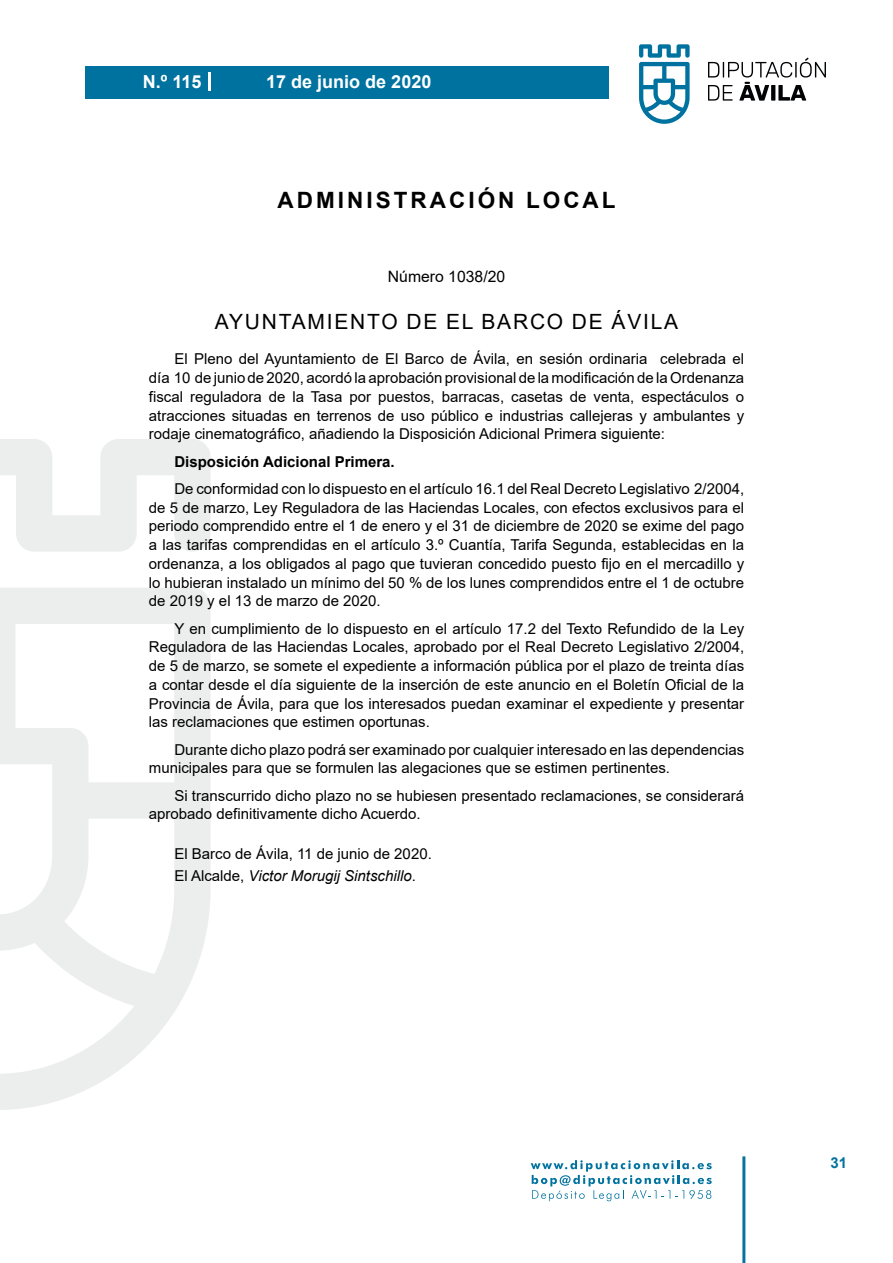
<style>
.page{position:relative;width:893px;height:1263px;background:#fff}
.page>*{position:absolute;margin:0;border:0;box-sizing:border-box;transform-origin:0 0}
.t1{font:700 22.5px "Arial";letter-spacing:.135em;color:#000}
.t2{font:21px "Arial";letter-spacing:.085em;color:#000}
.t3{font:700 18px "Arial";color:#fff}
.t4{font:15.75px "Arial";color:#000}
.t5{font:15px/18.8px "Arial";color:#000;text-align:justify}
.t6{font:700 15px "Arial";color:#000}
.t7{font:700 15px "Arial";color:#04739f}
.s1{font-style:italic}
</style>
<div class="page">
<svg style="left:531px;top:1160px;width:181px;height:41px"></svg>
<div style="left:85px;top:66px;width:523px;height:33px;background:#00729f"></div>
<svg style="left:639px;top:44px;width:51px;height:80px"></svg>
<svg style="left:708px;top:58px;width:118px;height:43px"></svg>
<hr style="left:742px;top:1156px;width:3px;height:107px;background:#04739f">
<svg style="left:208px;top:72px;width:2px;height:18px"></svg>
<svg style="left:0;top:439px;width:211px;height:671px"></svg>
<p class="t3" style="left:143px;top:69px;width:60px">N.º 115</p>
<p class="t3" style="left:266px;top:69px;width:167px">17 de junio de 2020</p>
<h1 class="t1" style="left:277px;top:184px;width:340px">ADMINISTRACIÓN LOCAL</h1>
<p class="t4" style="left:388px;top:266px;width:119px">Número 1038/20</p>
<h2 class="t2" style="left:215px;top:307px;width:465px">AYUNTAMIENTO DE EL BARCO DE ÁVILA</h2>
<p class="t5" style="left:149px;top:349px;width:597px;text-indent:26px">El Pleno del Ayuntamiento de El Barco de Ávila, en sesión ordinaria celebrada el día 10 de junio de 2020, acordó la aprobación provisional de la modificación de la Ordenanza fiscal reguladora de la Tasa por puestos, barracas, casetas de venta, espectáculos o atracciones situadas en terrenos de uso público e industrias callejeras y ambulantes y rodaje cinematográfico, añadiendo la Disposición Adicional Primera siguiente:</p>
<p class="t6" style="left:174px;top:451px;width:222px">Disposición Adicional Primera.</p>
<p class="t5" style="left:149px;top:479px;width:597px;text-indent:26px">De conformidad con lo dispuesto en el artículo 16.1 del Real Decreto Legislativo 2/2004, de 5 de marzo, Ley Reguladora de las Haciendas Locales, con efectos exclusivos para el periodo comprendido entre el 1 de enero y el 31 de diciembre de 2020 se exime del pago a las tarifas comprendidas en el artículo 3.º Cuantía, Tarifa Segunda, establecidas en la ordenanza, a los obligados al pago que tuvieran concedido puesto fijo en el mercadillo y lo hubieran instalado un mínimo del 50 % de los lunes comprendidos entre el 1 de octubre de 2019 y el 13 de marzo de 2020.</p>
<p class="t5" style="left:149px;top:619px;width:597px;text-indent:26px">Y en cumplimiento de lo dispuesto en el artículo 17.2 del Texto Refundido de la Ley Reguladora de las Haciendas Locales, aprobado por el Real Decreto Legislativo 2/2004, de 5 de marzo, se somete el expediente a información pública por el plazo de treinta días a contar desde el día siguiente de la inserción de este anuncio en el Boletín Oficial de la Provincia de Ávila, para que los interesados puedan examinar el expediente y presentar las reclamaciones que estimen oportunas.</p>
<p class="t5" style="left:149px;top:740px;width:597px;text-indent:26px">Durante dicho plazo podrá ser examinado por cualquier interesado en las dependencias municipales para que se formulen las alegaciones que se estimen pertinentes.</p>
<p class="t5" style="left:149px;top:786px;width:597px;text-indent:26px">Si transcurrido dicho plazo no se hubiesen presentado reclamaciones, se considerará aprobado definitivamente dicho Acuerdo.</p>
<p class="t5" style="left:174px;top:842px;width:259px;line-height:22.2px">El Barco de Ávila, 11 de junio de 2020.<br>El Alcalde, <span class="s1">Victor Morugij Sintschillo</span>.</p>
<p class="t7" style="left:831px;top:1152px;width:18px">31</p>
</div>
